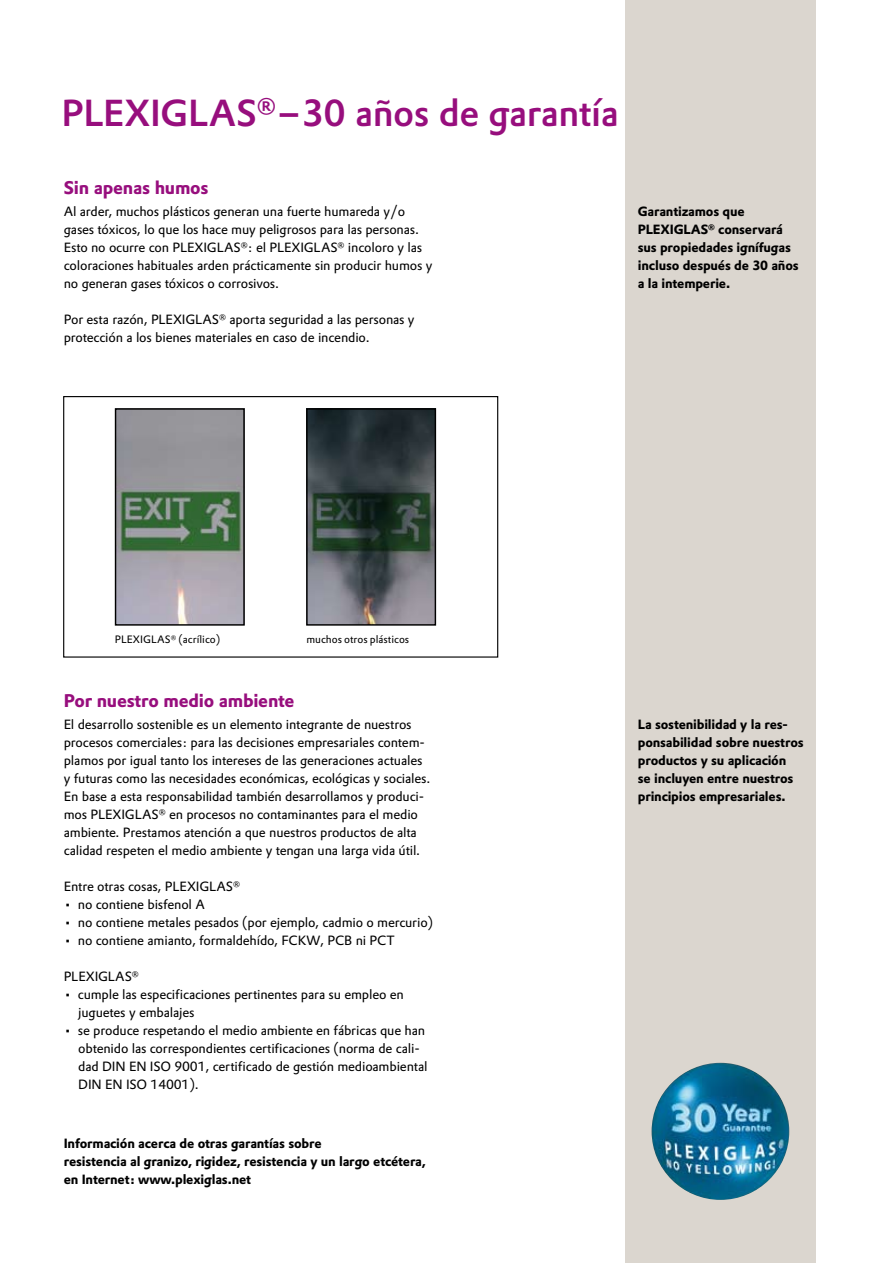
<style>
.page{position:relative;width:893px;height:1263px;background:#fff}
.page>*{position:absolute;margin:0;border:0;box-sizing:border-box;transform-origin:0 0}
.t1{font:36.9px "DTL Prokyon TPRO Medium Regula";letter-spacing:-.015em;color:#970e7d}
.t2{font:700 18px "DTL Prokyon TPRO";letter-spacing:-.015em;color:#970e7d}
.t3{font:13.2px/18px "DTL Prokyon TPRO";letter-spacing:-.015em;color:#000}
.t4{font:700 13.2px/18px "DTL Prokyon TPRO";letter-spacing:-.015em;color:#000}
.t5{font:10.5px "DTL Prokyon TPRO";color:#000}
</style>
<div class="page">
<div style="left:625px;top:0;width:191px;height:1263px;background:#dbd6cf"></div>
<img style="left:652px;top:1063px;width:137px;height:137px;border-radius:69px">
<div style="left:63px;top:396px;width:435px;height:262px;border:1px solid #000"></div>
<img style="left:117px;top:410px;width:126px;height:214px">
<div style="left:115px;top:408px;width:130px;height:218px;border:1px solid #000"></div>
<img style="left:308px;top:410px;width:126px;height:214px">
<div style="left:306px;top:408px;width:130px;height:218px;border:1px solid #000"></div>
<h1 class="t1" style="left:62px;top:88px;width:559px">PLEXIGLAS<sup>®</sup> –30 años de garantía</h1>
<h2 class="t2" style="left:64px;top:175px;width:146px">Sin apenas humos</h2>
<p class="t3" style="left:64px;top:202px;width:370px">Al arder, muchos plásticos generan una fuerte humareda y/o gases tóxicos, lo que los hace muy peligrosos para las personas.<br>Esto no ocurre con PLEXIGLAS<sup>®</sup>: el PLEXIGLAS<sup>®</sup> incoloro y las coloraciones habituales arden prácticamente sin producir humos y no generan gases tóxicos o corrosivos.</p>
<p class="t3" style="left:64px;top:310px;width:352px">Por esta razón, PLEXIGLAS<sup>®</sup> aporta seguridad a las personas y protección a los bienes materiales en caso de incendio.</p>
<p class="t4" style="left:638px;top:202px;width:162px">Garantizamos que<br>PLEXIGLAS<sup>®</sup> conservará sus propiedades ignífugas incluso después de 30 años a la intemperie.</p>
<p class="t5" style="left:115px;top:633px;width:107px">PLEXIGLAS<sup>®</sup> (acrílico)</p>
<p class="t5" style="left:306px;top:633px;width:104px">muchos otros plásticos</p>
<h2 class="t2" style="left:64px;top:688px;width:232px">Por nuestro medio ambiente</h2>
<p class="t3" style="left:64px;top:715px;width:368px">El desarrollo sostenible es un elemento integrante de nuestros procesos comerciales: para las decisiones empresariales contem&shy;plamos por igual tanto los intereses de las generaciones actuales y futuras como las necesidades económicas, ecológicas y sociales.<br>En base a esta responsabilidad también desarrollamos y produci&shy;mos PLEXIGLAS<sup>®</sup> en procesos no contaminantes para el medio ambiente. Prestamos atención a que nuestros productos de alta calidad respeten el medio ambiente y tengan una larga vida útil.</p>
<p class="t3" style="left:64px;top:877px;width:178px">Entre otras cosas, PLEXIGLAS<sup>®</sup></p>
<p class="t3" style="left:64px;top:895px;width:143px">• no contiene bisfenol A</p>
<p class="t3" style="left:64px;top:913px;width:371px">• no contiene metales pesados (por ejemplo, cadmio o mercurio)</p>
<p class="t3" style="left:64px;top:931px;width:333px">• no contiene amianto, formaldehído, FCKW, PCB ni PCT</p>
<p class="t3" style="left:64px;top:967px;width:77px">PLEXIGLAS<sup>®</sup></p>
<p class="t3" style="left:78px;top:985px;width:327px;text-indent:-14px">• cumple las especificaciones pertinentes para su empleo en juguetes y embalajes</p>
<p class="t3" style="left:78px;top:1021px;width:351px;text-indent:-14px">• se produce respetando el medio ambiente en fábricas que han obtenido las correspondientes certificaciones (norma de cali&shy;dad DIN EN ISO 9001, certificado de gestión medioambiental DIN EN ISO 14001).</p>
<p class="t4" style="left:64px;top:1134px;width:364px">Información acerca de otras garantías sobre<br>resistencia al granizo, rigidez, resistencia y un largo etcétera, en Internet: www.plexiglas.net</p>
<p class="t4" style="left:638px;top:715px;width:167px">La sostenibilidad y la res&shy;ponsabilidad sobre nuestros productos y su aplicación<br>se incluyen entre nuestros principios empresariales.</p>
</div>
